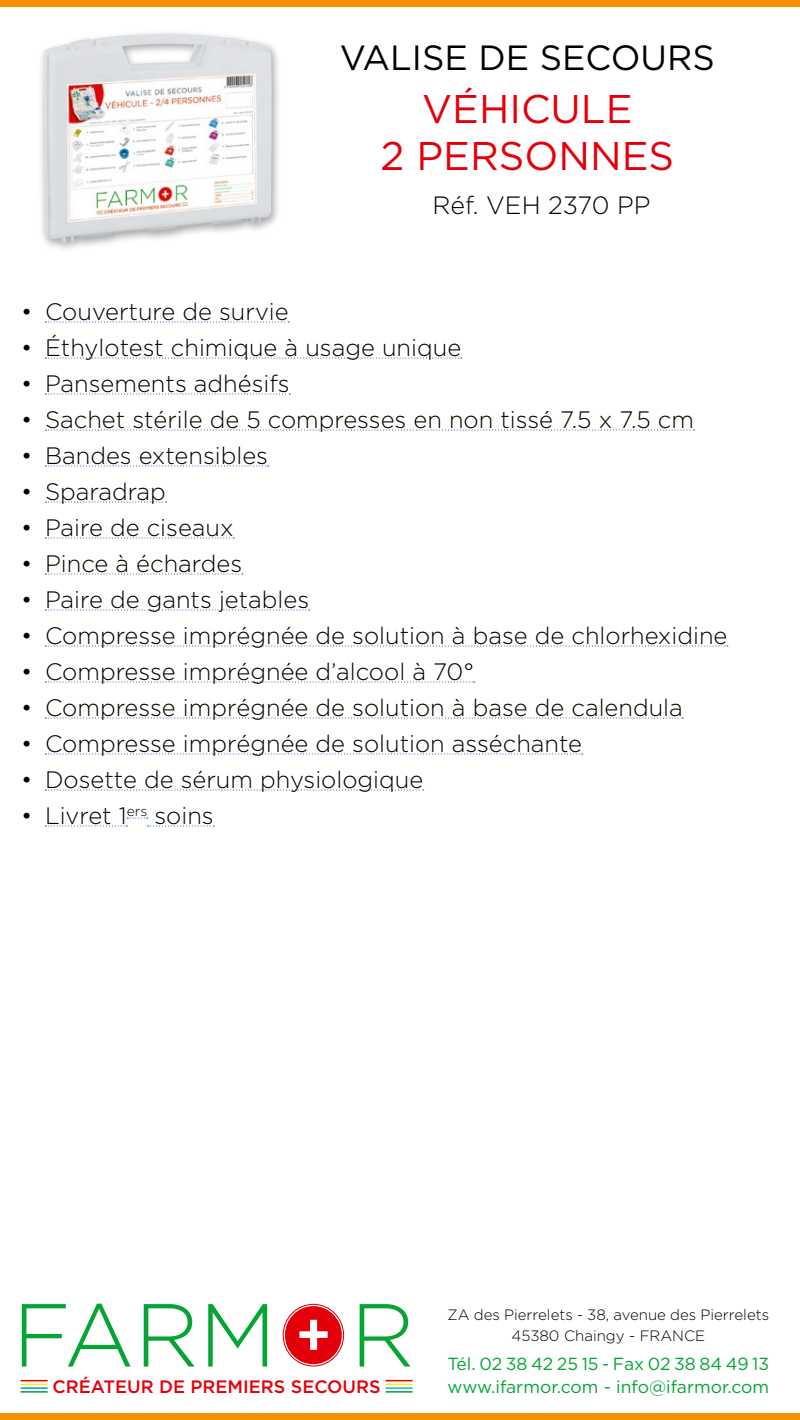
<style>
.page{position:relative;width:800px;height:1420px;background:#fff}
.page>*{position:absolute;margin:0;border:0;box-sizing:border-box;transform-origin:0 0}
.t1{font:300 89.25px "Gotham";color:#05a535}
.INTITULÉ_BLEU{font:40px "Gotham";color:#e3000b}
.COFFRET_TROUSSE{font:35px "Gotham";color:#000}
.RÉFÉRENCE{font:300 25px "Gotham";color:#000}
.t2{font:300 23.75px "Gotham";color:#000}
.t3{font:500 18px "Gotham";color:#e3000b}
.t4{font:17.5px "Gotham";color:#05a535}
.t5{font:300 15px/21.2px "Gotham";color:#000;text-align:center}
</style>
<div class="page">
<div style="left:0;top:1414px;width:800px;height:6px;background:#f39100"></div>
<div style="left:0;top:0;width:800px;height:6px;background:#f39100"></div>
<div style="left:284px;top:1306px;width:58px;height:59px;background:#e3000b;border-radius:50%"></div>
<div style="left:284px;top:1305px;width:59px;height:60px;border:1px solid #fff;border-radius:50%"></div>
<svg style="left:299px;top:1319px;width:29px;height:31px"></svg>
<div style="left:283px;top:1304px;width:61px;height:63px;border:1px solid #e3000b;border-radius:50%"></div>
<hr style="left:21px;top:1387px;width:27px;height:2px;background:#009ee3">
<hr style="left:386px;top:1387px;width:27px;height:2px;background:#16bade">
<svg style="left:21px;top:1380px;width:27px;height:5px"></svg>
<svg style="left:386px;top:1380px;width:27px;height:5px"></svg>
<hr style="left:21px;top:1391px;width:27px;height:2px;background:#05a535">
<hr style="left:386px;top:1391px;width:27px;height:2px;background:#05a535">
<svg style="left:45px;top:322px;width:244px;height:1px"></svg>
<svg style="left:45px;top:358px;width:417px;height:1px"></svg>
<svg style="left:45px;top:394px;width:245px;height:1px"></svg>
<svg style="left:45px;top:430px;width:650px;height:1px"></svg>
<svg style="left:45px;top:466px;width:224px;height:1px"></svg>
<svg style="left:45px;top:502px;width:121px;height:1px"></svg>
<svg style="left:45px;top:538px;width:189px;height:1px"></svg>
<svg style="left:45px;top:574px;width:198px;height:1px"></svg>
<svg style="left:45px;top:610px;width:265px;height:1px"></svg>
<svg style="left:45px;top:646px;width:683px;height:1px"></svg>
<svg style="left:45px;top:682px;width:430px;height:1px"></svg>
<svg style="left:45px;top:718px;width:638px;height:1px"></svg>
<svg style="left:45px;top:754px;width:538px;height:1px"></svg>
<svg style="left:45px;top:790px;width:379px;height:1px"></svg>
<svg style="left:45px;top:826px;width:82px;height:1px"></svg>
<svg style="left:127px;top:818px;width:21px;height:1px"></svg>
<svg style="left:148px;top:826px;width:66px;height:1px"></svg>
<div style="left:38px;top:29px;width:244px;height:225px;background:#000;opacity:.35"></div>
<img style="left:43px;top:34px;width:229px;height:209px">
<p class="COFFRET_TROUSSE" style="left:340px;top:36px;width:376px">VALISE DE SECOURS</p>
<p class="INTITULÉ_BLEU" style="left:422px;top:83px;width:212px">VÉHICULE</p>
<p class="INTITULÉ_BLEU" style="left:381px;top:131px;width:295px">2 PERSONNES</p>
<p class="RÉFÉRENCE" style="left:432px;top:192px;width:220px">Réf. VEH 2370 PP</p>
<p class="t2" style="left:21px;top:299px;width:269px">• Couverture de survie</p>
<p class="t2" style="left:21px;top:335px;width:441px">• Éthylotest chimique à usage unique</p>
<p class="t2" style="left:21px;top:371px;width:270px">• Pansements adhésifs</p>
<p class="t2" style="left:21px;top:407px;width:674px">• Sachet stérile de 5 compresses en non tissé 7.5 x 7.5 cm</p>
<p class="t2" style="left:21px;top:443px;width:248px">• Bandes extensibles</p>
<p class="t2" style="left:21px;top:479px;width:146px">• Sparadrap</p>
<p class="t2" style="left:21px;top:515px;width:214px">• Paire de ciseaux</p>
<p class="t2" style="left:21px;top:551px;width:222px">• Pince à échardes</p>
<p class="t2" style="left:21px;top:587px;width:289px">• Paire de gants jetables</p>
<p class="t2" style="left:21px;top:623px;width:708px">• Compresse imprégnée de solution à base de chlorhexidine</p>
<p class="t2" style="left:21px;top:659px;width:454px">• Compresse imprégnée d’alcool à 70°</p>
<p class="t2" style="left:21px;top:695px;width:663px">• Compresse imprégnée de solution à base de calendula</p>
<p class="t2" style="left:21px;top:731px;width:562px">• Compresse imprégnée de solution asséchante</p>
<p class="t2" style="left:21px;top:767px;width:404px">• Dosette de sérum physiologique</p>
<p class="t2" style="left:21px;top:803px;width:194px">• Livret 1<sup>ers</sup> soins</p>
<h1 class="t1" style="left:13px;top:1286px;width:265px">FARM</h1>
<p class="t3" style="left:53px;top:1376px;width:330px">CRÉATEUR DE PREMIERS SECOURS</p>
<h1 class="t1" style="left:350px;top:1286px;width:66px">R</h1>
<p class="t5" style="left:448px;top:1304px;width:323px">ZA des Pierrelets - 38, avenue des Pierrelets<br>45380 Chaingy - FRANCE</p>
<p class="t4" style="left:448px;top:1352px;width:323px">Tél. 02 38 42 25 15 - Fax 02 38 84 49 13</p>
<p class="t4" style="left:448px;top:1376px;width:323px">www.ifarmor.com - info@ifarmor.com</p>
</div>
